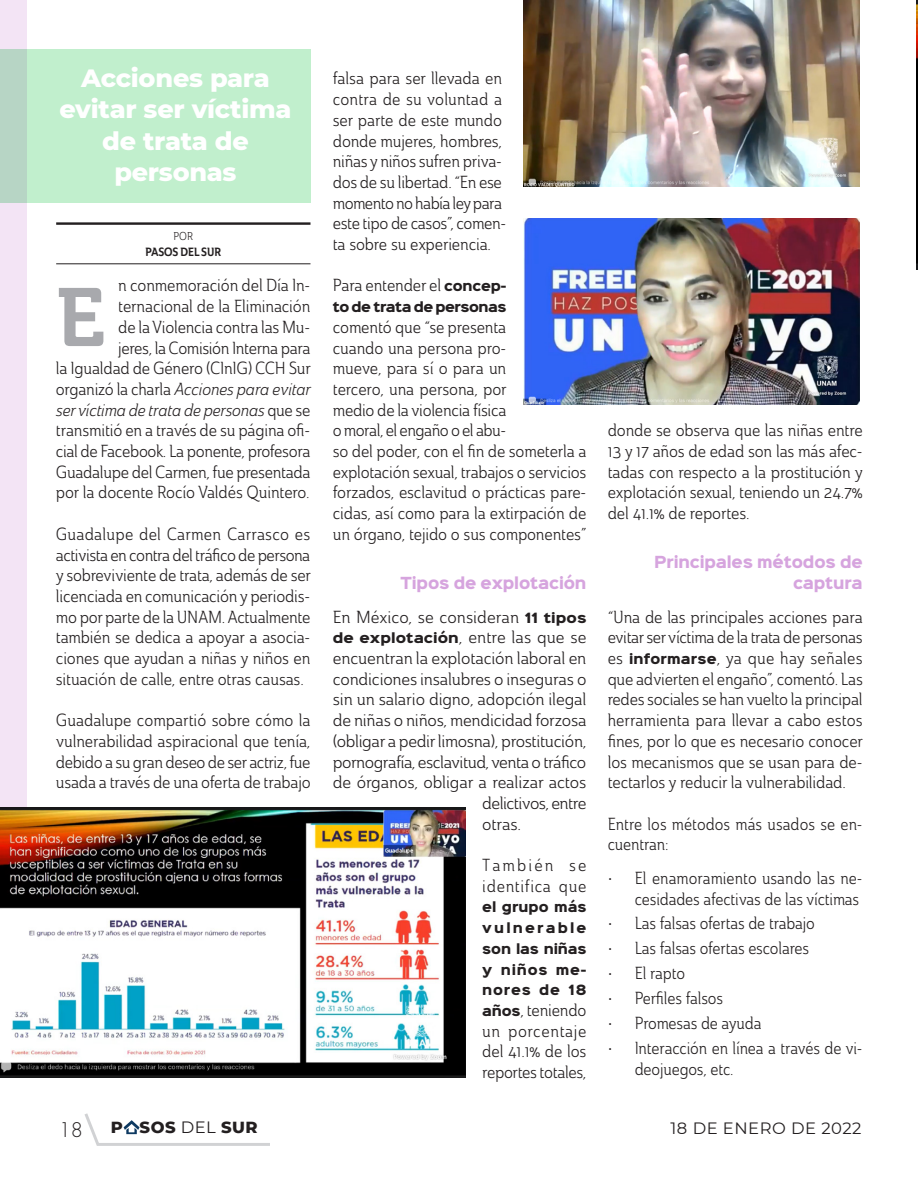
<style>
.page{position:relative;width:918px;height:1188px;background:#fff}
.page>*{position:absolute;margin:0;border:0;box-sizing:border-box;transform-origin:0 0}
.parrafo_capitular{font:81.9px "Museo 700";color:#a8a9ad;scale:1.04 1}
.t1{font:800 25.5px/31.5px "Montserrat";letter-spacing:-.01em;color:#fff;text-align:center}
.t2{font:300 19.65px "Futura Std";color:#231f20}
.paraffo_normal_11_5{font:17.25px/20.7px "Ainslie Con Boo";letter-spacing:-.01em;color:#231f20;text-align:justify}
.parrafo_capitular-2{font:17.25px/20.7px "Ainslie Con Boo";letter-spacing:-.01em;color:#231f20;text-align:right}
.paraffo_normal_11_5-2{font:17.25px "Ainslie Con Boo";letter-spacing:-.01em;color:#231f20;scale:1.04 1}
.parrafo_capitular-3{font:17.25px/20.7px "Ainslie Con Boo";letter-spacing:-.01em;color:#231f20;text-align:right;scale:.96 1}
.paraffo_normal_11_5-3{font:17.25px/20.7px "Ainslie Con Boo";letter-spacing:-.01em;color:#231f20;scale:.96 1}
.paraffo_normal_11_5-4{font:17.25px "Ainslie Con Boo";letter-spacing:-.03em;color:#231f20;scale:1.04 1}
.paraffo_normal_11_5-5{font:17.25px/20.7px "Ainslie Con Boo";letter-spacing:.035em;color:#231f20;scale:.96 1}
.paraffo_normal_11_5-6{font:17.25px "Ainslie Con Boo";letter-spacing:-.035em;color:#231f20;scale:1.04 1}
.t3{font:16.35px "Montserrat";letter-spacing:.03em;color:#231f20}
.t4{font:800 16.35px "Montserrat";letter-spacing:.03em;color:#231f20}
.paraffo_normal_11_5-7{font:900 15px/20.7px "Sinkin Sans 800";letter-spacing:-.01em;color:#d6a4de;text-align:right;scale:.96 1}
.paraffo_normal_11_5-8{font:900 12.75px/20.7px "Sinkin Sans 800";letter-spacing:.005em;color:#231f20;text-align:justify}
.paraffo_normal_11_5-9{font:900 12.75px "Sinkin Sans 800";letter-spacing:-.035em;color:#231f20}
.t5{font:11.85px "Ainslie Con Bol";letter-spacing:-.005em;color:#231f20;scale:.96 1}
.t6{font:11.25px "Ainslie Con Boo";color:#231f20;scale:.96 1}
.s1{font-family:"Ainslie Con Boo It"}
.s2{font-family:"Sinkin Sans 800";font-weight:900;font-size:12.75px}
.s3{color:#fff}
.s4{font-weight:400}
.s5{font-weight:400;color:#fff}
</style>
<div class="page">
<svg style="left:84px;top:1113px;width:186px;height:33px"></svg>
<div style="left:0;top:0;width:27px;height:1013px;background:#f3e4f5"></div>
<hr style="left:56px;top:222px;width:255px;height:3px;background:#231f20">
<hr style="left:56px;top:263px;width:255px;height:1px;background:#231f20">
<img style="left:523px;top:1px;width:337px;height:186px">
<img style="left:523px;top:218px;width:337px;height:186px">
<img style="left:0;top:808px;width:465px;height:270px">
<img style="left:917px;top:0;width:1px;height:270px">
<svg style="left:0;top:49px;width:310px;height:153px;fill:#c1efcd"></svg>
<p class="t1" style="left:59px;top:61px;width:234px">Acciones para evitar ser víctima de trata de personas</p>
<p class="t6" style="left:174px;top:229px;width:22px">POR</p>
<p class="t5" style="left:146px;top:243px;width:80px">PASOS DEL SUR</p>
<p class="parrafo_capitular-2" style="left:56px;top:275px;width:257px">n conmemoración del Día In&shy;ternacional de la Eliminación<br>de la Violencia contra las Mu-<br>jeres, la Comisión Interna para<br>la Igualdad de Género (CInIG) CCH Sur organizó la charla <span class="s1">Acciones para evitar ser víctima de trata de personas</span> que se transmitió en a través de su página ofi&shy;cial de Facebook. La ponente, profesora Guadalupe del Carmen, fue presentada por la docente Rocío Valdés Quintero.</p>
<p class="paraffo_normal_11_5" style="left:56px;top:523px;width:257px">Guadalupe del Carmen Carrasco es activista en contra del tráfico de persona y sobreviviente de trata, además de ser licenciada en comunicación y periodis&shy;mo por parte de la UNAM. Actualmente también se dedica a apoyar a asocia&shy;ciones que ayudan a niñas y niños en situación de calle, entre otras causas.</p>
<p class="paraffo_normal_11_5" style="left:56px;top:710px;width:256px">Guadalupe compartió sobre cómo la vulnerabilidad aspiracional que tenía, debido a su gran deseo de ser actriz, fue usada a través de una oferta de trabajo</p>
<p class="parrafo_capitular" style="left:56px;top:272px;width:49px">E</p>
<p class="paraffo_normal_11_5" style="left:333px;top:68px;width:175px;text-align:left">falsa para ser llevada en contra de su voluntad a ser parte de este mundo donde mujeres, hombres, niñas y niños sufren priva&shy;dos de su libertad. “En ese momento no había ley para este tipo de casos”, comen&shy;ta sobre su experiencia.</p>
<p class="paraffo_normal_11_5" style="left:333px;top:275px;width:175px">Para entender el <span class="s2">concep-</span></p>
<p class="paraffo_normal_11_5-9" style="left:333px;top:300px;width:175px">to de trata de personas</p>
<p class="paraffo_normal_11_5" style="left:333px;top:316px;width:255px;text-align:left">comentó que “se presenta<br>cuando una persona pro-<br>mueve, para sí o para un<br>tercero, una persona, por<br>medio de la violencia física<br>o moral, el engaño o el abu-<br>so del poder, con el fin de someterla a explotación sexual, trabajos o servicios forzados, esclavitud o prácticas pare&shy;cidas, así como para la extirpación de un órgano, tejido o sus componentes”</p>
<p class="paraffo_normal_11_5-7" style="left:401px;top:573px;width:195px">Tipos de explotación</p>
<p class="paraffo_normal_11_5-2" style="left:333px;top:606px;width:245px">En México, se consideran <span class="s2">11 tipos</span></p>
<p class="paraffo_normal_11_5-2" style="left:333px;top:627px;width:245px"><span class="s2">de explotación</span>, entre las que se</p>
<p class="paraffo_normal_11_5-2" style="left:333px;top:648px;width:245px">encuentran la explotación laboral en</p>
<p class="paraffo_normal_11_5-2" style="left:333px;top:668px;width:245px">condiciones insalubres o inseguras o</p>
<p class="paraffo_normal_11_5-2" style="left:333px;top:689px;width:245px">sin un salario digno, adopción ilegal</p>
<p class="paraffo_normal_11_5-2" style="left:333px;top:710px;width:245px">de niñas o niños, mendicidad forzosa</p>
<p class="paraffo_normal_11_5-2" style="left:333px;top:730px;width:245px">(obligar a pedir limosna), prostitución,</p>
<p class="paraffo_normal_11_5-4" style="left:333px;top:751px;width:245px">pornografía, esclavitud, venta o tráfico</p>
<p class="paraffo_normal_11_5-2" style="left:333px;top:772px;width:245px">de órganos, obligar a realizar actos</p>
<p class="paraffo_normal_11_5-6" style="left:482px;top:792px;width:102px">delictivos, entre</p>
<p class="paraffo_normal_11_5-2" style="left:482px;top:813px;width:39px">otras.</p>
<p class="paraffo_normal_11_5-5" style="left:482px;top:855px;width:110px">También se identifica que</p>
<p class="paraffo_normal_11_5-8" style="left:482px;top:898px;width:106px">el grupo más vulnerable son las niñas y niños me&shy;nores de 18</p>
<p class="paraffo_normal_11_5" style="left:482px;top:1000px;width:106px"><span class="s2">años</span>, teniendo un porcentaje del 41.1% de los reportes totales,</p>
<p class="paraffo_normal_11_5" style="left:608px;top:420px;width:257px">donde se observa que las niñas entre 13 y 17 años de edad son las más afec&shy;tadas con respecto a la prostitución y explotación sexual, teniendo un 24.7% del 41.1% de reportes.</p>
<p class="paraffo_normal_11_5-7" style="left:654px;top:553px;width:219px">Principales métodos de captura</p>
<p class="paraffo_normal_11_5" style="left:608px;top:606px;width:257px">“Una de las principales acciones para evitar ser víctima de la trata de personas es <span class="s2">informarse</span>, ya que hay señales que advierten el engaño”, comentó. Las redes sociales se han vuelto la principal herramienta para llevar a cabo estos fines, por lo que es necesario conocer los mecanismos que se usan para de&shy;tectarlos y reducir la vulnerabilidad.</p>
<p class="paraffo_normal_11_5-3" style="left:608px;top:813px;width:267px">Entre los métodos más usados se en&shy;cuentran:</p>
<p class="parrafo_capitular-3" style="left:608px;top:867px;width:267px">• El enamoramiento usando las ne&shy;cesidades afectivas de las víctimas</p>
<p class="parrafo_capitular-3" style="left:608px;top:913px;width:217px">• Las falsas ofertas de trabajo</p>
<p class="parrafo_capitular-3" style="left:608px;top:938px;width:211px">• Las falsas ofertas escolares</p>
<p class="parrafo_capitular-3" style="left:608px;top:963px;width:82px">• El rapto</p>
<p class="parrafo_capitular-3" style="left:608px;top:988px;width:122px">• Perfiles falsos</p>
<p class="parrafo_capitular-3" style="left:608px;top:1013px;width:162px">• Promesas de ayuda</p>
<p class="parrafo_capitular-3" style="left:635px;top:1038px;width:239px;text-align:left;text-indent:-27px">• Interacción en línea a través de vi&shy;deojuegos, etc.</p>
<p class="t2" style="left:59px;top:1118px;width:26px">18</p>
<p class="t4" style="left:111px;top:1116px;width:161px">P <span class="s3">A</span>SOS <span class="s4">DEL</span> SUR<span class="s5">A</span></p>
<p class="t3" style="left:671px;top:1117px;width:193px">18 DE ENERO DE 2022</p>
</div>
